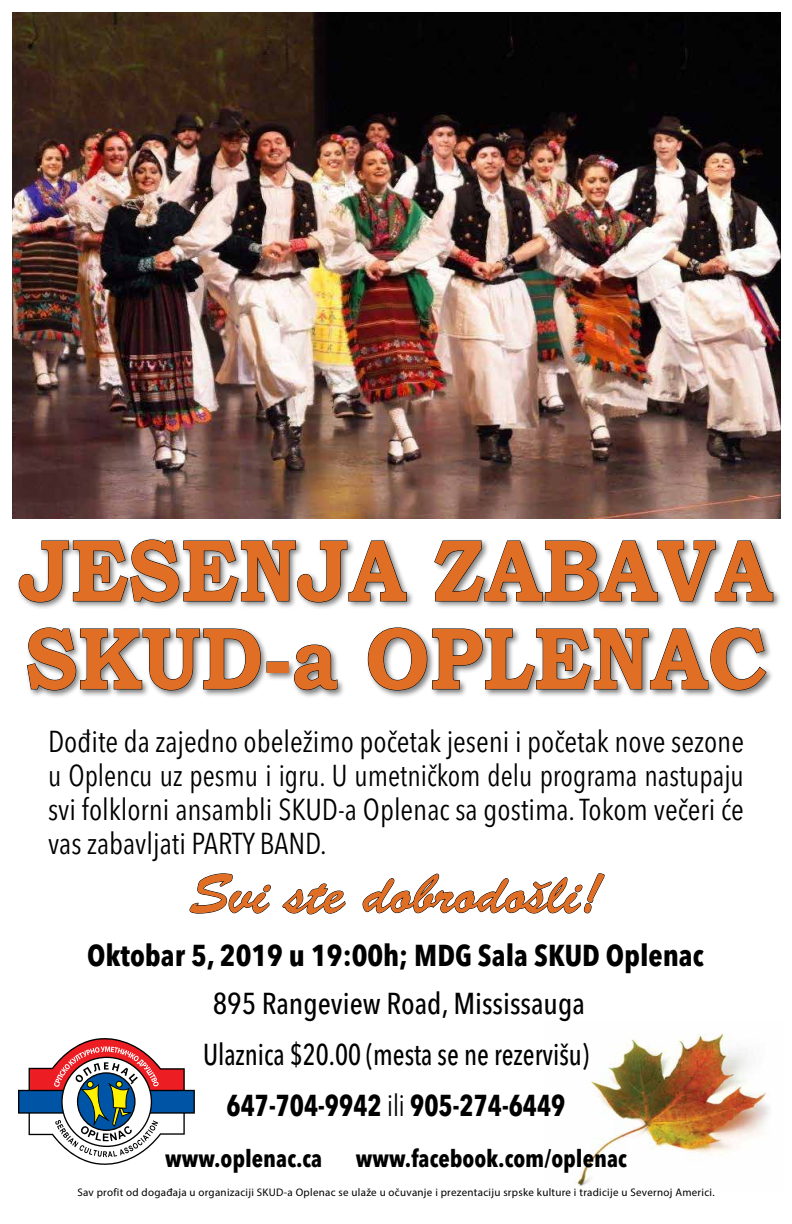
<style>
.page{position:relative;width:792px;height:1224px;background:#fff}
.page>*{position:absolute;margin:0;border:0;box-sizing:border-box;transform-origin:0 0}
.t1{font:700 88px/88px "Bookman Old Style";color:#e16e25;scale:.91 1}
.t2{font:56px "Brush Script Std";color:#e16e25}
.t3{font:condensed 30px/34px "Avenir Next LT Pro";color:#000;text-align:justify}
.t4{font:500 condensed 30px/51px "Avenir Next LT Pro";color:#000;text-align:center}
.t5{font:700 condensed 30px "Avenir Next LT Pro";color:#000}
.t6{font:700 condensed 24px "Avenir Next LT Pro";color:#000}
.t7{font:11px "Myriad Pro";letter-spacing:.025em;color:#000}
.s1{font-weight:700}
.s2{font-weight:400}
</style>
<div class="page">
<img style="left:577px;top:1033px;width:193px;height:154px">
<img style="left:12px;top:12px;width:768px;height:506px">
<svg style="left:189px;top:873px;width:82px;height:41px"></svg>
<svg style="left:282px;top:883px;width:64px;height:31px"></svg>
<svg style="left:363px;top:873px;width:242px;height:41px"></svg>
<svg style="left:18px;top:1038px;width:177px;height:127px"></svg>
<div style="left:16px;top:537px;width:766px;height:162px;background:#000;opacity:.5"></div>
<svg style="left:18px;top:539px;width:389px;height:64px"></svg>
<svg style="left:434px;top:540px;width:340px;height:62px"></svg>
<svg style="left:26px;top:627px;width:235px;height:64px"></svg>
<div style="left:267px;top:661px;width:22px;height:12px;border:1px solid #000"></div>
<svg style="left:294px;top:644px;width:44px;height:47px;background:#9d9d9d"></svg>
<svg style="left:367px;top:627px;width:400px;height:64px"></svg>
<h1 class="t1" style="left:19px;top:526px;width:830px">JESENJA ZABAVA<br>SKUD-A OPLENAC</h1>
<p class="t3" style="left:48px;top:725px;width:698px">Dođite da zajedno obeležimo početak jeseni i početak nove sezone u Oplencu uz pesmu i igru. U umetničkom delu programa nastupaju svi folklorni ansambli SKUD-a Oplenac sa gostima. Tokom večeri će vas zabavljati PARTY BAND.</p>
<h2 class="t2" style="left:190px;top:863px;width:414px">Svi ste dobrodošli!</h2>
<p class="t5" style="left:87px;top:937px;width:618px">Oktobar 5, 2019 u 19:00h; MDG Sala SKUD Oplenac</p>
<p class="t4" style="left:203px;top:978px;width:387px">895 Rangeview Road, Mississauga<br>Ulaznica $20.00 (mesta se ne rezervišu)<br><span class="s1">647-704-9942</span> <span class="s2">ili</span> <span class="s1">905-274-6449</span></p>
<p class="t6" style="left:165px;top:1144px;width:159px">www.oplenac.ca</p>
<p class="t6" style="left:356px;top:1144px;width:272px">www.facebook.com/oplenac</p>
<p class="t7" style="left:77px;top:1186px;width:639px">Sav profit od događaja u organizaciji SKUD-a Oplenac se ulaže u očuvanje i prezentaciju srpske kulture i tradicije u Severnoj Americi.</p>
</div>
